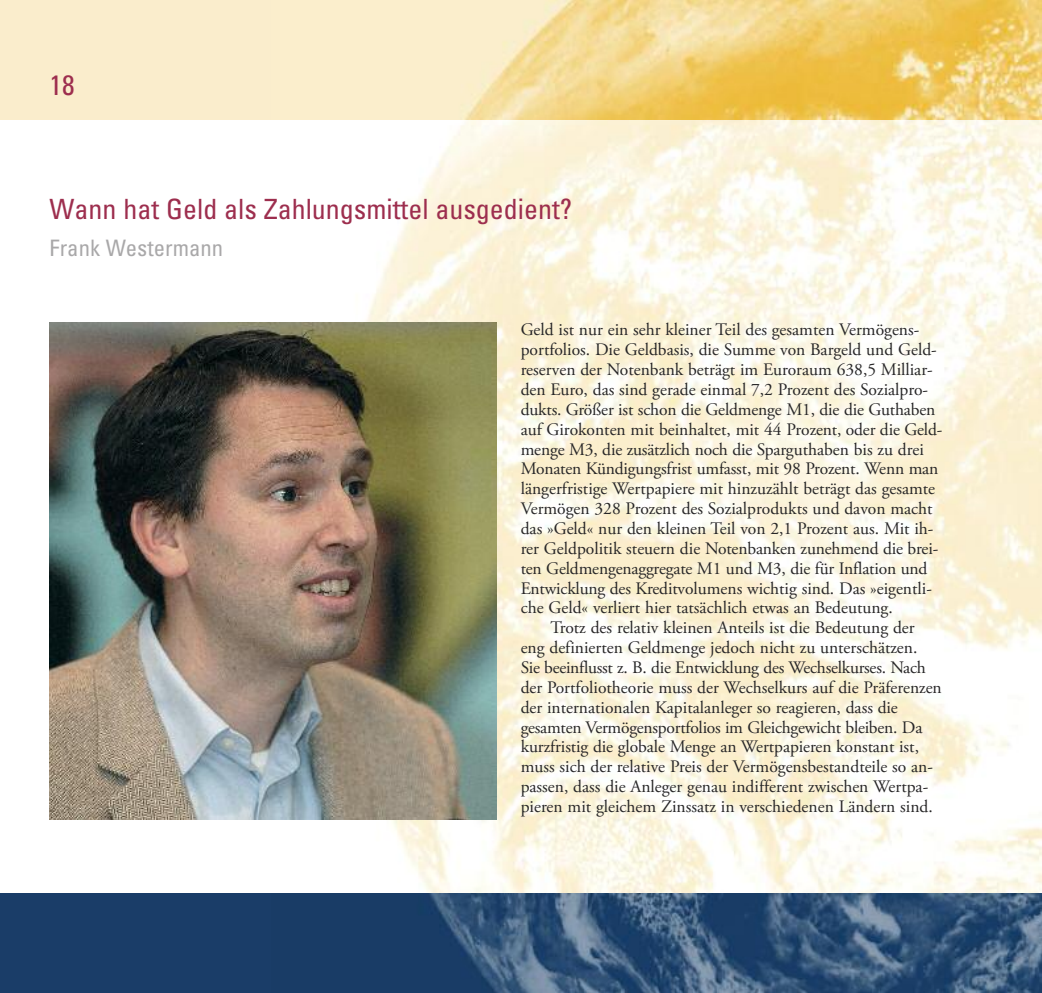
<style>
.page{position:relative;width:1042px;height:993px;background:#fff}
.page>*{position:absolute;margin:0;border:0;box-sizing:border-box;transform-origin:0 0}
.t1{font:condensed 28px "Univers";color:#9d2e4e}
.t2{font:condensed 22.75px "Univers";color:#a9a8a9}
.t3{font:17.5px "Adobe Garamond Pro";color:#272627}
</style>
<div class="page">
<img style="left:272px;top:119px;width:770px;height:774px">
<div style="left:0;top:0;width:1042px;height:119px;background:#faedcc"></div>
<img style="left:465px;top:0;width:577px;height:119px">
<div style="left:0;top:893px;width:1042px;height:99px;background:#1a3d68"></div>
<img style="left:430px;top:893px;width:612px;height:99px">
<img style="left:50px;top:322px;width:446px;height:497px">
<h1 class="t1" style="left:50px;top:69px;width:26px">18</h1>
<h1 class="t1" style="left:50px;top:193px;width:524px">Wann hat Geld als Zahlungsmittel ausgedient?</h1>
<h2 class="t2" style="left:50px;top:235px;width:175px">Frank Westermann</h2>
<p class="t3" style="left:521px;top:323px;width:400px">Geld ist nur ein sehr kleiner Teil des gesamten Vermögens-</p>
<p class="t3" style="left:521px;top:343px;width:418px">portfolios. Die Geldbasis, die Summe von Bargeld und Geld-</p>
<p class="t3" style="left:521px;top:362px;width:414px">reserven der Notenbank beträgt im Euroraum 638,5 Milliar-</p>
<p class="t3" style="left:521px;top:382px;width:409px">den Euro, das sind gerade einmal 7,2 Prozent des Sozialpro-</p>
<p class="t3" style="left:521px;top:402px;width:416px">dukts. Größer ist schon die Geldmenge M1, die die Guthaben</p>
<p class="t3" style="left:521px;top:422px;width:423px">auf Girokonten mit beinhaltet, mit 44 Prozent, oder die Geld-</p>
<p class="t3" style="left:521px;top:442px;width:405px">menge M3, die zusätzlich noch die Sparguthaben bis zu drei</p>
<p class="t3" style="left:521px;top:462px;width:419px">Monaten Kündigungsfrist umfasst, mit 98 Prozent. Wenn man</p>
<p class="t3" style="left:521px;top:481px;width:416px">längerfristige Wertpapiere mit hinzuzählt beträgt das gesamte</p>
<p class="t3" style="left:521px;top:501px;width:413px">Vermögen 328 Prozent des Sozialprodukts und davon macht</p>
<p class="t3" style="left:521px;top:521px;width:414px">das »Geld« nur den kleinen Teil von 2,1 Prozent aus. Mit ih-</p>
<p class="t3" style="left:521px;top:541px;width:419px">rer Geldpolitik steuern die Notenbanken zunehmend die brei-</p>
<p class="t3" style="left:521px;top:561px;width:408px">ten Geldmengenaggregate M1 und M3, die für Inflation und</p>
<p class="t3" style="left:521px;top:581px;width:413px">Entwicklung des Kreditvolumens wichtig sind. Das »eigentli-</p>
<p class="t3" style="left:521px;top:600px;width:373px">che Geld« verliert hier tatsächlich etwas an Bedeutung.</p>
<p class="t3" style="left:550px;top:620px;width:366px">Trotz des relativ kleinen Anteils ist die Bedeutung der</p>
<p class="t3" style="left:521px;top:640px;width:398px">eng definierten Geldmenge jedoch nicht zu unterschätzen.</p>
<p class="t3" style="left:521px;top:660px;width:407px">Sie beeinflusst z. B. die Entwicklung des Wechselkurses. Nach</p>
<p class="t3" style="left:521px;top:680px;width:423px">der Portfoliotheorie muss der Wechselkurs auf die Präferenzen</p>
<p class="t3" style="left:521px;top:700px;width:378px">der internationalen Kapitalanleger so reagieren, dass die</p>
<p class="t3" style="left:521px;top:720px;width:403px">gesamten Vermögensportfolios im Gleichgewicht bleiben. Da</p>
<p class="t3" style="left:521px;top:739px;width:400px">kurzfristig die globale Menge an Wertpapieren konstant ist,</p>
<p class="t3" style="left:521px;top:759px;width:414px">muss sich der relative Preis der Vermögensbestandteile so an-</p>
<p class="t3" style="left:521px;top:779px;width:409px">passen, dass die Anleger genau indifferent zwischen Wertpa-</p>
<p class="t3" style="left:521px;top:799px;width:414px">pieren mit gleichem Zinssatz in verschiedenen Ländern sind.</p>
</div>
